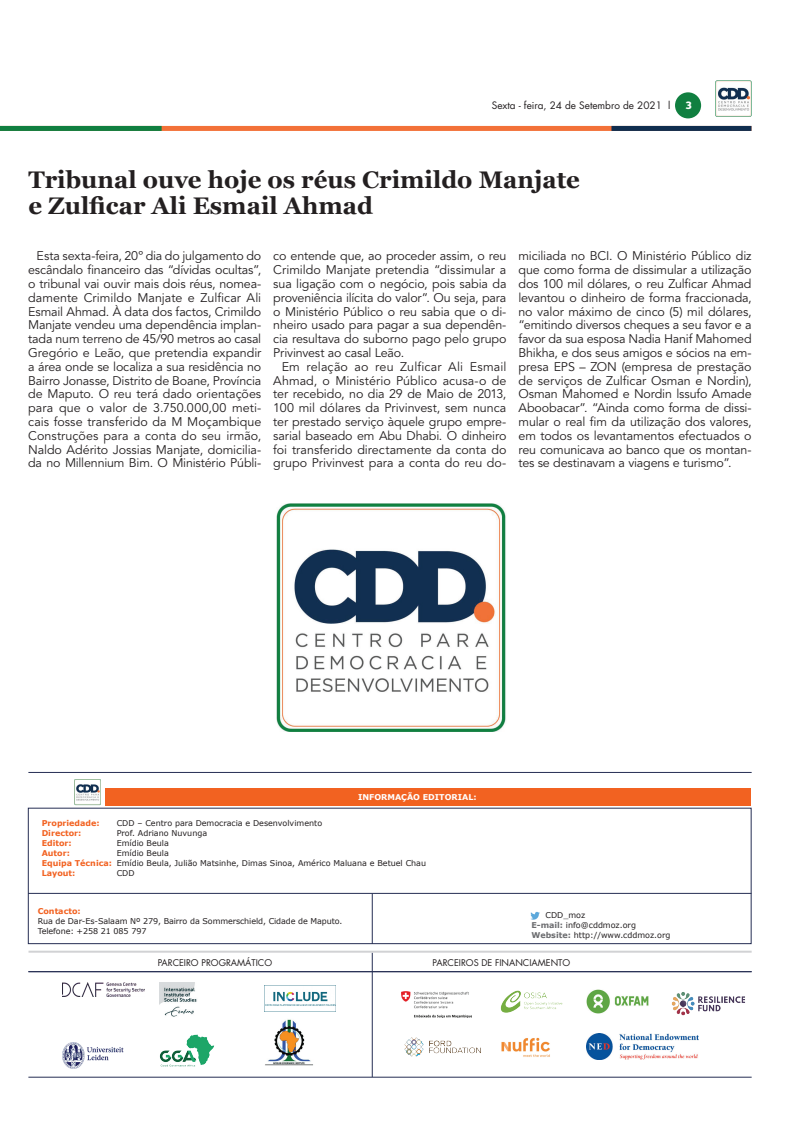
<style>
.page{position:relative;width:794px;height:1134px;background:#fff}
.page>*{position:absolute;margin:0;border:0;box-sizing:border-box;transform-origin:0 0}
.t1{font:700 24px/26px "Georgia";color:#231f20}
.t2{font:12.5px/13.8px "Avenir LT Std";letter-spacing:-.01em;color:#231f20;text-align:justify}
.t3{font:10px "Futura LT";color:#231f20}
.t4{font:700 10px "Popular";color:#fff}
.t5{font:9px "Futura LT";color:#231f20}
.t6{font:8px/10px "Verdana";color:#231f20}
.t7{font:700 8px "Verdana";color:#f26221}
.t8{font:700 8px "Verdana";color:#fff}
.s1{font-weight:700;color:#f26221}
.s2{font-weight:700;color:#6c6d70}
</style>
<div class="page">
<div style="left:0;top:126px;width:751px;height:5px;background:#f37138"></div>
<div style="left:0;top:126px;width:162px;height:5px;background:#107f40"></div>
<div style="left:611px;top:126px;width:140px;height:5px;background:#102e4f"></div>
<div style="left:675px;top:92px;width:26px;height:26px;background:#107f40;border-radius:50%"></div>
<img style="left:716px;top:81px;width:35px;height:35px">
<div style="left:106px;top:788px;width:645px;height:17px;background:#f26221"></div>
<div style="left:28px;top:808px;width:723px;height:136px;border:1px solid #252e53"></div>
<hr style="left:28px;top:893px;width:723px;height:1px;background:#252e53">
<hr style="left:372px;top:893px;width:1px;height:51px;background:#252e53">
<svg style="left:530px;top:911px;width:10px;height:9px"></svg>
<img style="left:75px;top:779px;width:25px;height:26px">
<hr style="left:372px;top:953px;width:1px;height:124px;background:#252e53">
<hr style="left:29px;top:951px;width:722px;height:2px;background:#d1d2d4">
<hr style="left:28px;top:1077px;width:723px;height:1px;background:#252e53">
<img style="left:402px;top:991px;width:69px;height:26px">
<img style="left:500px;top:990px;width:63px;height:23px">
<img style="left:501px;top:1037px;width:49px;height:20px">
<img style="left:586px;top:1033px;width:112px;height:27px">
<img style="left:586px;top:989px;width:62px;height:24px">
<img style="left:264px;top:985px;width:72px;height:26px">
<img style="left:62px;top:1042px;width:61px;height:26px">
<img style="left:404px;top:1037px;width:77px;height:20px">
<img style="left:671px;top:992px;width:74px;height:24px">
<img style="left:62px;top:982px;width:82px;height:14px">
<img style="left:159px;top:982px;width:38px;height:35px">
<img style="left:159px;top:1034px;width:55px;height:33px">
<img style="left:265px;top:1019px;width:48px;height:47px">
<hr style="left:28px;top:971px;width:723px;height:1px;background:#252e53">
<hr style="left:28px;top:772px;width:723px;height:1px;background:#252e53">
<img style="left:277px;top:503px;width:229px;height:229px">
<p class="t3" style="left:492px;top:99px;width:180px">Sexta - feira, 24 de Setembro de 2021 l</p>
<p class="t4" style="left:685px;top:98px;width:7px">3</p>
<h1 class="t1" style="left:28px;top:167px;width:553px">Tribunal ouve hoje os réus Crimildo Manjate e Zulficar Ali Esmail Ahmad</h1>
<p class="t2" style="left:28px;top:249px;width:235px;text-indent:9px">Esta sexta-feira, 20º dia do julgamento do escândalo financeiro das “dívidas ocultas”, o tribunal vai ouvir mais dois réus, nomea&shy;damente Crimildo Manjate e Zulficar Ali Esmail Ahmad. À data dos factos, Crimildo Manjate vendeu uma dependência implan&shy;tada num terreno de 45/90 metros ao casal Gregório e Leão, que pretendia expandir a área onde se localiza a sua residência no Bairro Jonasse, Distrito de Boane, Província de Maputo. O reu terá dado orientações para que o valor de 3.750.000,00 meti&shy;cais fosse transferido da M Moçambique Construções para a conta do seu irmão, Naldo Adérito Jossias Manjate, domicilia&shy;da no Millennium Bim. O Ministério Públi-</p>
<p class="t2" style="left:273px;top:249px;width:235px">co entende que, ao proceder assim, o reu Crimildo Manjate pretendia “dissimular a sua ligação com o negócio, pois sabia da proveniência ilícita do valor”. Ou seja, para o Ministério Público o reu sabia que o di&shy;nheiro usado para pagar a sua dependên&shy;cia resultava do suborno pago pelo grupo Privinvest ao casal Leão.</p>
<p class="t2" style="left:518px;top:249px;width:235px">miciliada no BCI. O Ministério Público diz que como forma de dissimular a utilização dos 100 mil dólares, o reu Zulficar Ahmad levantou o dinheiro de forma fraccionada, no valor máximo de cinco (5) mil dólares, “emitindo diversos cheques a seu favor e a favor da sua esposa Nadia Hanif Mahomed Bhikha, e dos seus amigos e sócios na em&shy;presa EPS – ZON (empresa de prestação de serviços de Zulficar Osman e Nordin), Osman Mahomed e Nordin lssufo Amade Aboobacar”. “Ainda como forma de dissi&shy;mular o real fim da utilização dos valores, em todos os levantamentos efectuados o reu comunicava ao banco que os montan&shy;tes se destinavam a viagens e turismo”.</p>
<p class="t2" style="left:273px;top:360px;width:235px;text-indent:8px">Em relação ao reu Zulficar Ali Esmail Ahmad, o Ministério Público acusa-o de ter recebido, no dia 29 de Maio de 2013, 100 mil dólares da Privinvest, sem nunca ter prestado serviço àquele grupo empre&shy;sarial baseado em Abu Dhabi. O dinheiro foi transferido directamente da conta do grupo Privinvest para a conta do reu do-</p>
<p class="t8" style="left:358px;top:792px;width:120px">INFORMAÇÃO EDITORIAL:</p>
<p class="t7" style="left:42px;top:817px;width:60px">Propriedade:</p>
<p class="t6" style="left:117px;top:817px;width:207px">CDD – Centro para Democracia e Desenvolvimento</p>
<p class="t7" style="left:42px;top:827px;width:41px">Director:</p>
<p class="t6" style="left:117px;top:827px;width:92px">Prof. Adriano Nuvunga</p>
<p class="t7" style="left:42px;top:837px;width:32px">Editor:</p>
<p class="t6" style="left:117px;top:837px;width:54px">Emídio Beula</p>
<p class="t7" style="left:42px;top:847px;width:30px">Autor:</p>
<p class="t6" style="left:42px;top:847px;width:386px;text-indent:75px">Emídio Beula<br><span class="s1">Equipa Técnica:</span> Emídio Beula, Julião Matsinhe, Dimas Sinoa, Américo Maluana e Betuel Chau<br><span class="s1">Layout:</span></p>
<p class="t6" style="left:117px;top:867px;width:19px">CDD</p>
<p class="t7" style="left:38px;top:905px;width:45px">Contacto:</p>
<p class="t6" style="left:38px;top:916px;width:306px">Rua de Dar-Es-Salaam Nº 279, Bairro da Sommerschield, Cidade de Maputo.<br>Telefone: +258 21 085 797</p>
<p class="t6" style="left:531px;top:910px;width:141px;text-indent:14px">CDD_moz<br><span class="s2">E-mail:</span> info@cddmoz.org<br><span class="s2">Website:</span> http://www.cddmoz.org</p>
<p class="t5" style="left:158px;top:956px;width:116px">PARCEIRO PROGRAMÁTICO</p>
<p class="t5" style="left:433px;top:956px;width:139px">PARCEIROS DE FINANCIAMENTO</p>
</div>
